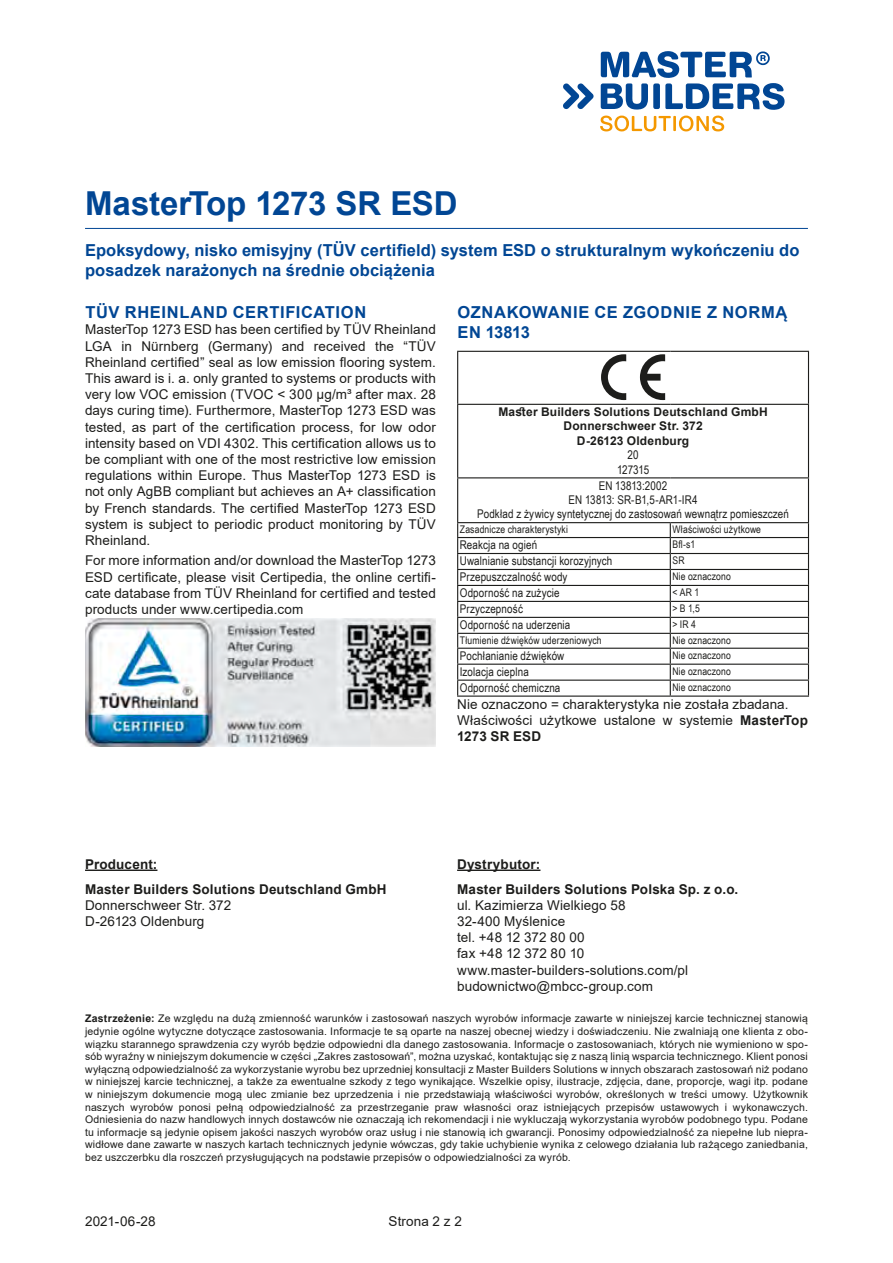
<style>
.page{position:relative;width:893px;height:1263px;background:#fff}
.page>*{position:absolute;margin:0;border:0;box-sizing:border-box;transform-origin:0 0}
.t1{font:700 33px "Arial";letter-spacing:-.005em;color:#014694}
.t2{font:700 16.5px/19.8px "Arial";letter-spacing:.005em;color:#014694}
.t3{font:700 16.5px/19.8px "Arial";letter-spacing:.04em;color:#014694}
.t4{font:13.5px/16.2px "Arial";letter-spacing:.01em;color:#1d1d1b}
.t5{font:700 13.5px/24.8px "Arial";letter-spacing:.015em;color:#1d1d1b}
.t6{font:12px/14.4px "Arial Narrow";letter-spacing:.01em;color:#1d1d1b;text-align:center}
.t7{font:700 12px/14.4px "Arial";letter-spacing:.015em;color:#1d1d1b;text-align:center}
.t8{font:12px/14.4px "Arial Narrow";letter-spacing:-.01em;color:#1d1d1b;text-align:center}
.t9{font:10.5px/12.6px "Arial";letter-spacing:.015em;color:#1d1d1b;text-align:justify}
.t10{font:10.5px "Arial Narrow";letter-spacing:.015em;color:#1d1d1b}
.s1{font-weight:700}
</style>
<div class="page">
<hr style="left:85px;top:228px;width:723px;height:1px;background:#014694">
<svg style="left:563px;top:83px;width:31px;height:26px"></svg>
<svg style="left:600px;top:51px;width:184px;height:80px"></svg>
<hr style="left:457px;top:869px;width:83px;height:2px;background:#1d1d1b">
<hr style="left:85px;top:869px;width:72px;height:2px;background:#1d1d1b">
<img style="left:85px;top:619px;width:351px;height:128px">
<hr style="left:457px;top:537px;width:213px;height:1px;background:#1d1d1b">
<hr style="left:457px;top:553px;width:213px;height:1px;background:#1d1d1b">
<hr style="left:457px;top:569px;width:213px;height:1px;background:#1d1d1b">
<hr style="left:670px;top:569px;width:139px;height:1px;background:#1d1d1b">
<hr style="left:457px;top:585px;width:213px;height:1px;background:#1d1d1b">
<hr style="left:670px;top:585px;width:139px;height:1px;background:#1d1d1b">
<hr style="left:457px;top:601px;width:213px;height:1px;background:#1d1d1b">
<hr style="left:670px;top:601px;width:139px;height:1px;background:#1d1d1b">
<hr style="left:457px;top:617px;width:213px;height:1px;background:#1d1d1b">
<hr style="left:670px;top:617px;width:139px;height:1px;background:#1d1d1b">
<hr style="left:457px;top:633px;width:213px;height:1px;background:#1d1d1b">
<hr style="left:670px;top:633px;width:139px;height:1px;background:#1d1d1b">
<hr style="left:457px;top:648px;width:213px;height:1px;background:#1d1d1b">
<hr style="left:670px;top:648px;width:139px;height:1px;background:#1d1d1b">
<hr style="left:457px;top:664px;width:213px;height:1px;background:#1d1d1b">
<hr style="left:670px;top:664px;width:139px;height:1px;background:#1d1d1b">
<hr style="left:670px;top:537px;width:139px;height:1px;background:#1d1d1b">
<hr style="left:670px;top:553px;width:139px;height:1px;background:#1d1d1b">
<hr style="left:457px;top:679px;width:213px;height:2px;background:#1d1d1b">
<hr style="left:670px;top:679px;width:139px;height:2px;background:#1d1d1b">
<svg style="left:670px;top:523px;width:1px;height:172px"></svg>
<hr style="left:457px;top:351px;width:213px;height:1px;background:#1d1d1b">
<hr style="left:457px;top:352px;width:1px;height:52px;background:#1d1d1b">
<hr style="left:670px;top:351px;width:139px;height:1px;background:#1d1d1b">
<hr style="left:808px;top:352px;width:1px;height:52px;background:#1d1d1b">
<svg style="left:457px;top:523px;width:1px;height:172px"></svg>
<svg style="left:808px;top:523px;width:1px;height:172px"></svg>
<hr style="left:457px;top:695px;width:213px;height:2px;background:#1d1d1b">
<hr style="left:670px;top:695px;width:139px;height:2px;background:#1d1d1b">
<hr style="left:457px;top:404px;width:213px;height:1px;background:#1d1d1b">
<hr style="left:457px;top:405px;width:1px;height:72px;background:#1d1d1b">
<hr style="left:670px;top:404px;width:139px;height:1px;background:#1d1d1b">
<hr style="left:808px;top:405px;width:1px;height:72px;background:#1d1d1b">
<hr style="left:457px;top:477px;width:213px;height:1px;background:#1d1d1b">
<hr style="left:457px;top:478px;width:1px;height:44px;background:#1d1d1b">
<hr style="left:670px;top:477px;width:139px;height:1px;background:#1d1d1b">
<hr style="left:808px;top:478px;width:1px;height:44px;background:#1d1d1b">
<hr style="left:457px;top:522px;width:213px;height:1px;background:#1d1d1b">
<hr style="left:670px;top:522px;width:139px;height:1px;background:#1d1d1b">
<svg style="left:601px;top:354px;width:25px;height:46px"></svg>
<svg style="left:640px;top:354px;width:25px;height:46px"></svg>
<h1 class="t1" style="left:85px;top:181px;width:374px">MasterTop 1273 SR ESD</h1>
<h2 class="t2" style="left:85px;top:241px;width:716px">Epoksydowy, nisko emisyjny (TÜV certifield) system ESD o strukturalnym wykończeniu do posadzek narażonych na średnie obciążenia</h2>
<h2 class="t3" style="left:85px;top:303px;width:282px">TÜV RHEINLAND CERTIFICATION</h2>
<p class="t4" style="left:85px;top:321px;width:352px;text-align:justify">MasterTop 1273 ESD has been certified by TÜV Rheinland LGA in Nürnberg (Germany) and received the “TÜV Rheinland certified” seal as low emission flooring system.<br>This award is i. a. only granted to systems or products with very low VOC emission (TVOC &lt; 300 μg/m³ after max. 28 days curing time). Furthermore, MasterTop 1273 ESD was tested, as part of the certification process, for low odor intensity based on VDI 4302. This certification allows us to be compliant with one of the most restrictive low emission regulations within Europe. Thus MasterTop 1273 ESD is not only AgBB compliant but achieves an A+ classification by French standards. The certified MasterTop 1273 ESD system is subject to periodic product monitoring by TÜV Rheinland.</p>
<p class="t4" style="left:85px;top:552px;width:352px;text-align:justify">For more information and/or download the MasterTop 1273<br>ESD certificate, please visit Certipedia, the online certifi&shy;cate database from TÜV Rheinland for certified and tested products under www.certipedia.com</p>
<h2 class="t3" style="left:457px;top:303px;width:332px">OZNAKOWANIE CE ZGODNIE Z NORMĄ<br>EN 13813</h2>
<p class="t7" style="left:498px;top:405px;width:271px">Master Builders Solutions Deutschland GmbH<br>Donnerschweer Str. 372<br>D‑26123 Oldenburg</p>
<p class="t8" style="left:617px;top:447px;width:34px">20<br>127315</p>
<p class="t6" style="left:477px;top:478px;width:313px">EN 13813:2002<br>EN 13813: SR-B1,5-AR1-IR4<br>Podkład z żywicy syntetycznej do zastosowań wewnątrz pomieszczeń</p>
<p class="t10" style="left:460px;top:522px;width:110px">Zasadnicze charakterystyki</p>
<p class="t10" style="left:672px;top:522px;width:90px">Właściwości użytkowe</p>
<p class="t6" style="left:460px;top:537px;width:79px">Reakcja na ogień</p>
<p class="t10" style="left:672px;top:537px;width:24px">Bfl-s1</p>
<p class="t6" style="left:460px;top:553px;width:154px">Uwalnianie substancji korozyjnych</p>
<p class="t10" style="left:672px;top:553px;width:14px">SR</p>
<p class="t6" style="left:460px;top:569px;width:109px">Przepuszczalność wody</p>
<p class="t10" style="left:672px;top:569px;width:60px">Nie oznaczono</p>
<p class="t6" style="left:460px;top:585px;width:101px">Odporność na zużycie</p>
<p class="t10" style="left:672px;top:585px;width:28px">&lt; AR 1</p>
<p class="t6" style="left:460px;top:601px;width:65px">Przyczepność</p>
<p class="t10" style="left:672px;top:601px;width:29px">&gt; B 1,5</p>
<p class="t6" style="left:460px;top:617px;width:112px">Odporność na uderzenia</p>
<p class="t10" style="left:672px;top:617px;width:25px">&gt; IR 4</p>
<p class="t10" style="left:460px;top:632px;width:143px">Tłumienie dźwięków uderzeniowych</p>
<p class="t10" style="left:672px;top:632px;width:60px">Nie oznaczono</p>
<p class="t6" style="left:460px;top:648px;width:106px">Pochłanianie dźwięków</p>
<p class="t10" style="left:672px;top:647px;width:60px">Nie oznaczono</p>
<p class="t6" style="left:460px;top:664px;width:71px">Izolacja cieplna</p>
<p class="t10" style="left:672px;top:663px;width:60px">Nie oznaczono</p>
<p class="t6" style="left:460px;top:680px;width:102px">Odporność chemiczna</p>
<p class="t10" style="left:672px;top:679px;width:60px">Nie oznaczono</p>
<p class="t4" style="left:457px;top:696px;width:352px">Nie oznaczono = charakterystyka nie została zbadana.<br>Właściwości użytkowe ustalone w systemie <span class="s1">MasterTop<br>1273 SR ESD</span></p>
<p class="t5" style="left:85px;top:852px;width:303px">Producent:<br>Master Builders Solutions Deutschland GmbH</p>
<p class="t4" style="left:85px;top:897px;width:148px">Donnerschweer Str. 372<br>D-26123 Oldenburg</p>
<p class="t5" style="left:457px;top:852px;width:283px">Dystrybutor:<br>Master Builders Solutions Polska Sp. z o.o.</p>
<p class="t4" style="left:457px;top:897px;width:232px">ul. Kazimierza Wielkiego 58<br>32‑400 Myślenice<br>tel. +48 12 372 80 00<br>fax +48 12 372 80 10 www.master-builders-solutions.com/pl budownictwo@mbcc-group.com</p>
<p class="t9" style="left:85px;top:1012px;width:724px"><span class="s1">Zastrzeżenie:</span> Ze względu na dużą zmienność warunków i zastosowań naszych wyrobów informacje zawarte w niniejszej karcie technicznej stanowią jedynie ogólne wytyczne dotyczące zastosowania. Informacje te są oparte na naszej obecnej wiedzy i doświadczeniu. Nie zwalniają one klienta z obo&shy;wiązku starannego sprawdzenia czy wyrób będzie odpowiedni dla danego zastosowania. Informacje o zastosowaniach, których nie wymieniono w spo&shy;sób wyraźny w niniejszym dokumencie w części „Zakres zastosowań”, można uzyskać, kontaktując się z naszą linią wsparcia technicznego. Klient ponosi wyłączną odpowiedzialność za wykorzystanie wyrobu bez uprzedniej konsultacji z Master Builders Solutions w innych obszarach zastosowań niż podano w niniejszej karcie technicznej, a także za ewentualne szkody z tego wynikające. Wszelkie opisy, ilustracje, zdjęcia, dane, proporcje, wagi itp. podane w niniejszym dokumencie mogą ulec zmianie bez uprzedzenia i nie przedstawiają właściwości wyrobów, określonych w treści umowy. Użytkownik naszych wyrobów ponosi pełną odpowiedzialność za przestrzeganie praw własności oraz istniejących przepisów ustawowych i wykonawczych.<br>Odniesienia do nazw handlowych innych dostawców nie oznaczają ich rekomendacji i nie wykluczają wykorzystania wyrobów podobnego typu. Podane tu informacje są jedynie opisem jakości naszych wyrobów oraz usług i nie stanowią ich gwarancji. Ponosimy odpowiedzialność za niepełne lub niepra&shy;widłowe dane zawarte w naszych kartach technicznych jedynie wówczas, gdy takie uchybienie wynika z celowego działania lub rażącego zaniedbania, bez uszczerbku dla roszczeń przysługujących na podstawie przepisów o odpowiedzialności za wyrób.</p>
<p class="t4" style="left:85px;top:1213px;width:72px">2021‑06‑28</p>
<p class="t4" style="left:389px;top:1213px;width:75px">Strona 2 z 2</p>
</div>
